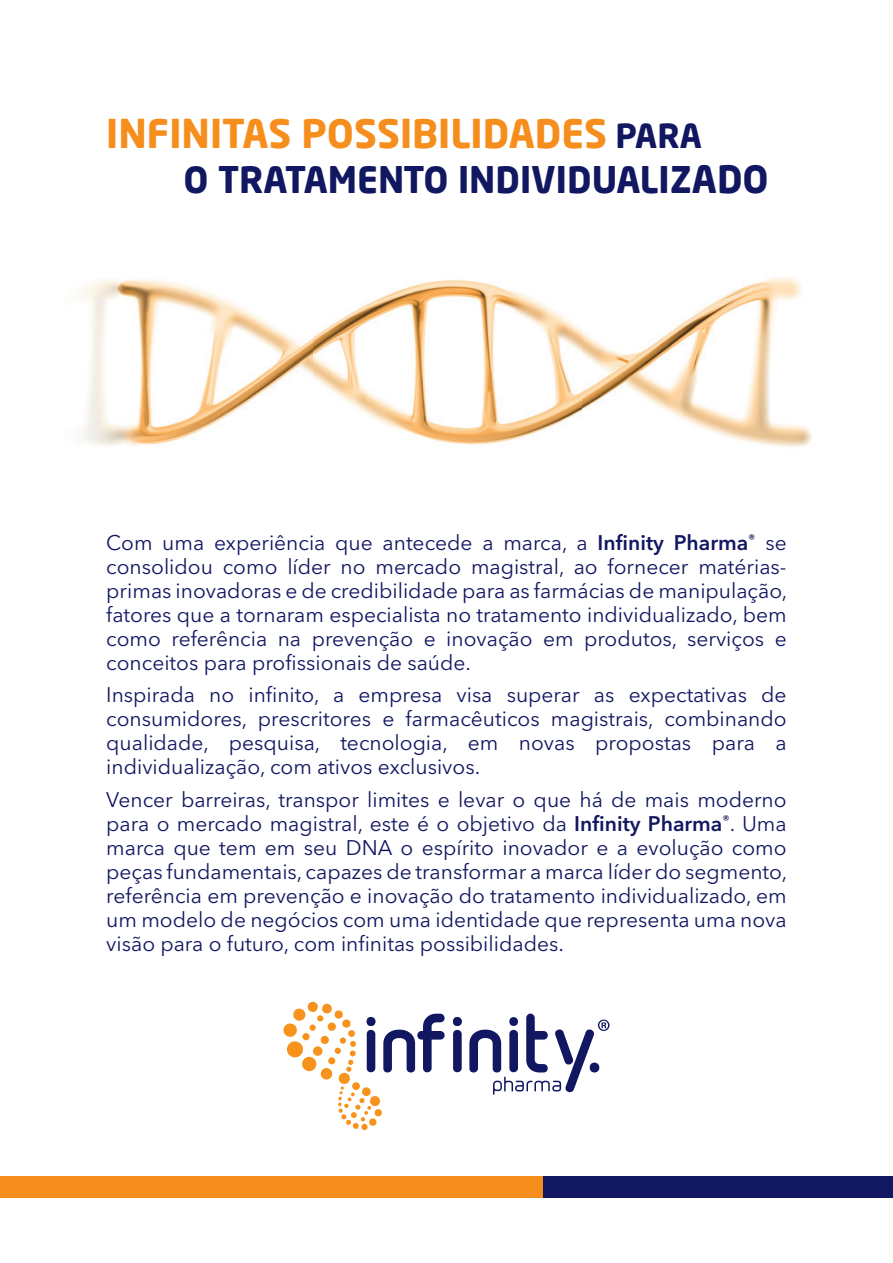
<style>
.page{position:relative;width:893px;height:1263px;background:#fff}
.page>*{position:absolute;margin:0;border:0;box-sizing:border-box;transform-origin:0 0}
.t1{font:700 39px "Neo Sans Pro";color:#f68e1e}
.t2{font:700 36px "Neo Sans Pro";color:#121761}
.t3{font:21px/24px "Avenir Next LT Pro";color:#121761;text-align:justify}
.s1{font-size:33px;color:#121761}
.s2{font-size:37.5px}
.s3{font-weight:600}
</style>
<div class="page">
<img style="left:79px;top:277px;width:733px;height:170px">
<div style="left:0;top:1176px;width:544px;height:21px;background:#f68e1e"></div>
<div style="left:544px;top:1176px;width:349px;height:21px;background:#121761"></div>
<svg style="left:283px;top:1001px;width:162px;height:129px"></svg>
<svg style="left:453px;top:1017px;width:9px;height:55px"></svg>
<svg style="left:469px;top:1013px;width:140px;height:82px"></svg>
<h1 class="t1" style="left:106px;top:108px;width:597px">INFINITAS POSSIBILIDADES <span class="s1">PARA</span></h1>
<h2 class="t2" style="left:184px;top:156px;width:587px">O TRATAMENTO INDIVIDUALIZ<span class="s2">ADO</span></h2>
<p class="t3" style="left:106px;top:530px;width:683px">Com uma experiência que antecede a marca, a <span class="s3">Infinity Pharma</span><sup>®</sup> se consolidou como líder no mercado magistral, ao fornecer matérias&shy;primas inovadoras e de credibilidade para as farmácias de manipulação, fatores que a tornaram especialista no tratamento individualizado, bem como referência na prevenção e inovação em produtos, serviços e conceitos para profissionais de saúde.</p>
<p class="t3" style="left:106px;top:683px;width:682px">Inspirada no infinito, a empresa visa superar as expectativas de consumidores, prescritores e farmacêuticos magistrais, combinando qualidade, pesquisa, tecnologia, em novas propostas para a individualização, com ativos exclusivos.</p>
<p class="t3" style="left:106px;top:787px;width:682px">Vencer barreiras, transpor limites e levar o que há de mais moderno para o mercado magistral, este é o objetivo da <span class="s3">Infinity Pharma</span><sup>®</sup>. Uma marca que tem em seu DNA o espírito inovador e a evolução como peças fundamentais, capazes de transformar a marca líder do segmento, referência em prevenção e inovação do tratamento individualizado, em um modelo de negócios com uma identidade que representa uma nova visão para o futuro, com infinitas possibilidades.</p>
</div>
